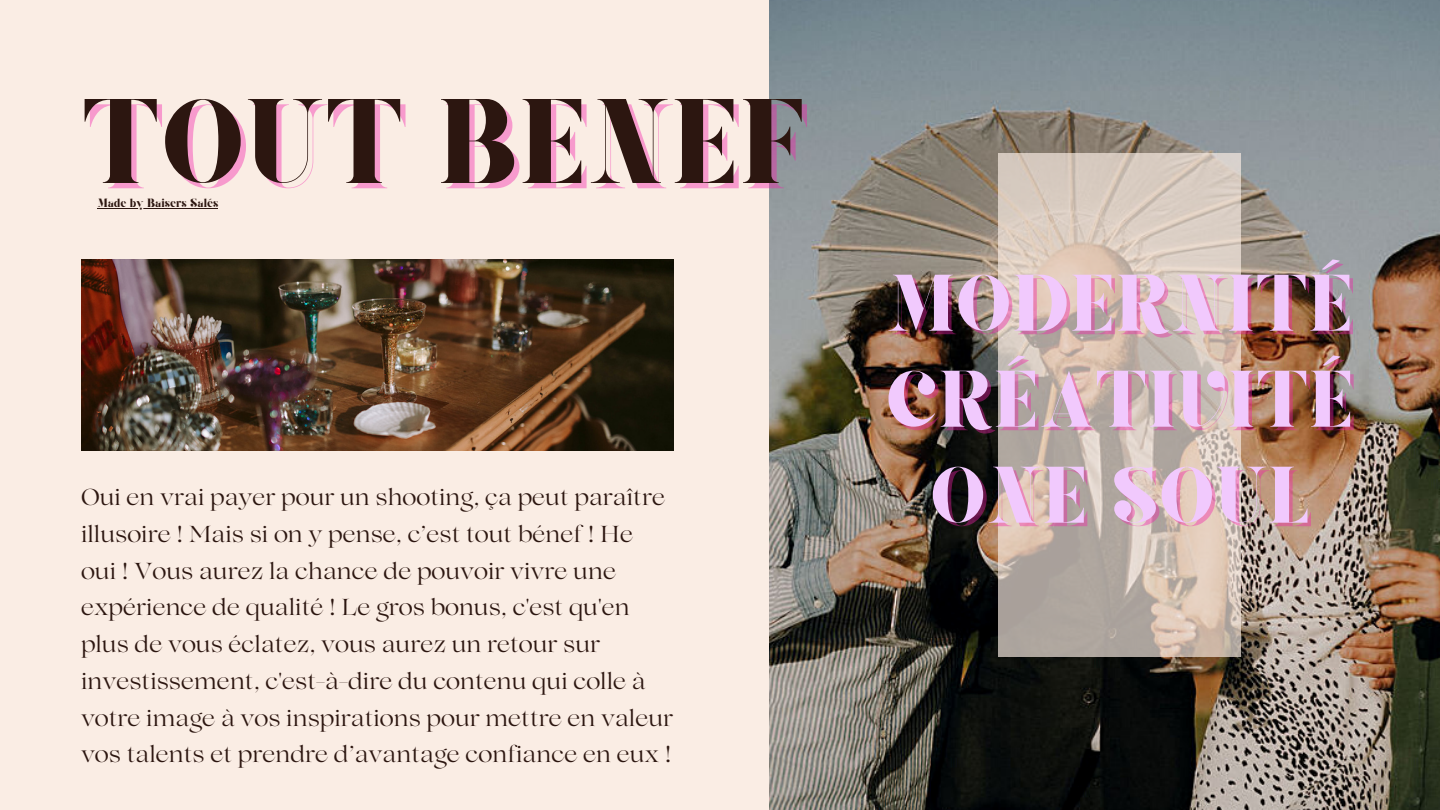
<style>
.page{position:relative;width:1440px;height:810px;background:#faede4}
.page>*{position:absolute;margin:0;border:0;box-sizing:border-box;transform-origin:0 0}
.t1{font:120px "Giaza";color:#2c1610}
.t2{font:80px "Giaza";color:#f1c9fd}
.t3{font:23px/36.8px "Lovelace";color:#2c1610}
.t4{font:12px "Giaza";color:#2c1610}
</style>
<div class="page">
<img style="left:770px;top:0;width:670px;height:810px">
<img style="left:81px;top:260px;width:593px;height:190px">
<svg style="left:998px;top:153px;width:243px;height:504px;background:#cbbdb2"></svg>
<hr style="left:97px;top:208px;width:121px;height:1px;background:#2c1610">
<p class="t1" style="left:81px;top:93px;width:727px">TOUT BENEF</p>
<p class="t4" style="left:97px;top:198px;width:122px">Made by Baisers Salés</p>
<p class="t3" style="left:81px;top:481px;width:594px">Oui en vrai payer pour un shooting, ça peut paraître illusoire ! Mais si on y pense, c’est tout bénef ! He oui ! Vous aurez la chance de pouvoir vivre une expérience de qualité ! Le gros bonus, c'est qu'en plus de vous éclatez, vous aurez un retour sur investissement, c'est-à-dire du contenu qui colle à votre image à vos inspirations pour mettre en valeur vos talents et prendre d’avantage confiance en eux !</p>
<p class="t2" style="left:886px;top:271px;width:469px">MODERNITÉ</p>
<p class="t2" style="left:885px;top:367px;width:470px">CRÉATIVITÉ</p>
<p class="t2" style="left:930px;top:463px;width:382px">ONE SOUL</p>
</div>
